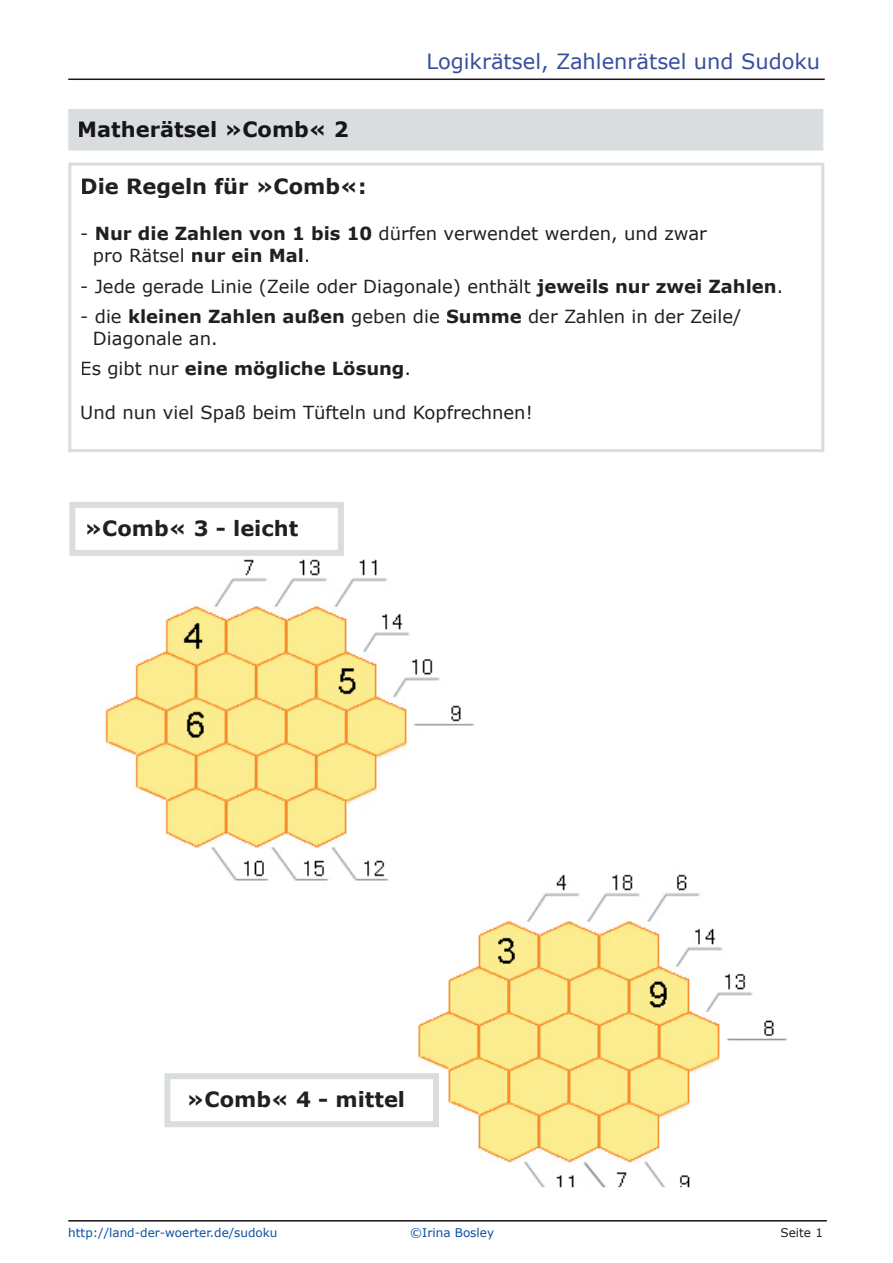
<style>
.page{position:relative;width:893px;height:1263px;background:#fff}
.page>*{position:absolute;margin:0;border:0;box-sizing:border-box;transform-origin:0 0}
.t1{font:700 21px "Verdana";color:#231f20}
.t2{font:21px "Verdana";color:#364e9e}
.t3{font:700 21px "Verdana";color:#171517}
.t4{font:18px/21.6px "Verdana";color:#231f20}
.t5{font:700 18px "Verdana";color:#231f20}
.t6{font:12px "Verdana";color:#094fa3}
.t7{font:12px "Verdana";color:#231f20}
.s1{font-weight:700}
.s2{font-weight:400}
</style>
<div class="page">
<svg style="left:68px;top:79px;width:757px;height:1px"></svg>
<svg style="left:68px;top:1220px;width:759px;height:1px"></svg>
<hr style="left:68px;top:164px;width:3px;height:287px;background:#d9dddf">
<hr style="left:70px;top:449px;width:753px;height:3px;background:#d9dddf">
<hr style="left:821px;top:164px;width:3px;height:287px;background:#d9dddf">
<hr style="left:70px;top:163px;width:753px;height:3px;background:#d9dddf">
<div style="left:68px;top:109px;width:755px;height:42px;background:#d9dddf"></div>
<div style="left:79px;top:121px;width:269px;height:16px;background:#d9dddf"></div>
<img style="left:105px;top:559px;width:369px;height:322px">
<img style="left:405px;top:851px;width:382px;height:336px">
<svg style="left:164px;top:1073px;width:275px;height:54px"></svg>
<svg style="left:69px;top:502px;width:275px;height:54px"></svg>
<p class="t3" style="left:77px;top:116px;width:273px">Matherätsel »Comb« 2</p>
<p class="t2" style="left:426px;top:48px;width:395px">Logikrätsel, Zahlenrätsel und Sudoku</p>
<p class="t1" style="left:80px;top:173px;width:288px">Die Regeln für »Comb«:</p>
<p class="t4" style="left:93px;top:222px;width:615px;text-indent:-13px">- <span class="s1">Nur die Zahlen von 1 bis 10</span> dürfen verwendet werden, und zwar pro Rätsel <span class="s1">nur ein Mal</span>.</p>
<p class="t4" style="left:80px;top:275px;width:704px">- Jede gerade Linie (Zeile oder Diagonale) enthält <span class="s1">jeweils nur zwei Zahlen</span>.</p>
<p class="t4" style="left:93px;top:305px;width:650px;text-indent:-13px">- die <span class="s1">kleinen Zahlen außen</span> geben die <span class="s1">Summe</span> der Zahlen in der Zeile/<br>Diagonale an.</p>
<p class="t5" style="left:80px;top:357px;width:332px"><span class="s2">Es gibt nur</span> eine mögliche Lösung<span class="s2">.</span></p>
<p class="t4" style="left:80px;top:401px;width:454px">Und nun viel Spaß beim Tüfteln und Kopfrechnen!</p>
<p class="t1" style="left:84px;top:515px;width:215px">»Comb« 3 - leicht</p>
<p class="t1" style="left:187px;top:1086px;width:220px">»Comb« 4 - mittel</p>
<p class="t6" style="left:68px;top:1225px;width:211px">http://land-der-woerter.de/sudoku</p>
<p class="t6" style="left:410px;top:1225px;width:85px">©Irina Bosley</p>
<p class="t7" style="left:781px;top:1225px;width:44px">Seite 1</p>
</div>
